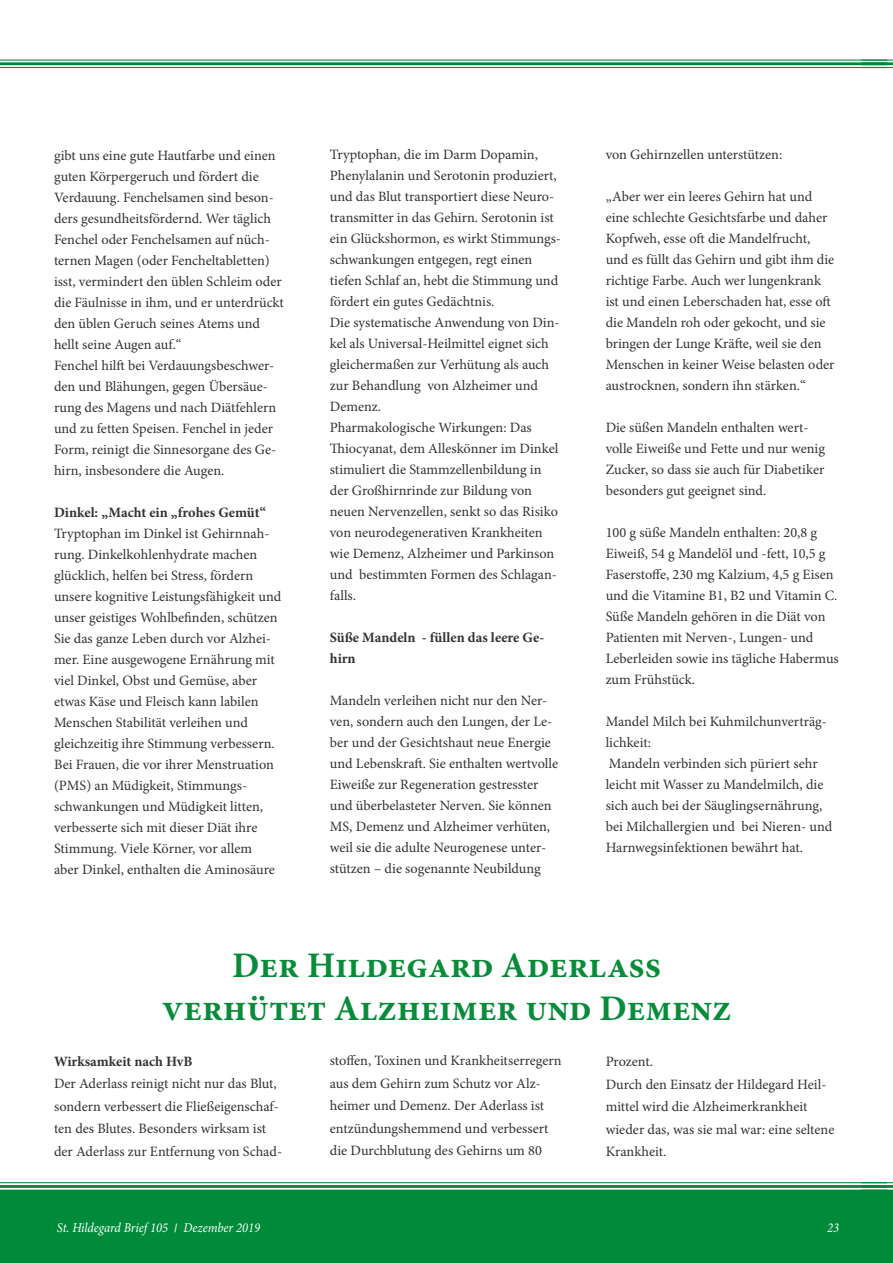
<style>
.page{position:relative;width:893px;height:1263px;background:#fff}
.page>*{position:absolute;margin:0;border:0;box-sizing:border-box;transform-origin:0 0}
.t1{font:700 36px/43.2px "Minion Pro";color:#088c3a;text-align:center}
.t2{font:14.25px/21px "Minion Pro";color:#323233}
.t3{font:700 14.25px/21px "Minion Pro";letter-spacing:-.01em;color:#323233}
.t4{font:italic 13.5px "Minion Pro";color:#fff;scale:.93 1}
.s1{font-family:"Arial"}
</style>
<div class="page">
<hr style="left:0;top:60px;width:887px;height:1px;background:#008b3b">
<hr style="left:0;top:62px;width:887px;height:3px;background:#008b3b">
<hr style="left:0;top:67px;width:887px;height:1px;background:#008b3b">
<hr style="left:0;top:1182px;width:887px;height:1px;background:#008b3b">
<hr style="left:0;top:1185px;width:887px;height:3px;background:#008b3b">
<hr style="left:0;top:1189px;width:887px;height:2px;background:#008b3b">
<div style="left:0;top:1191px;width:887px;height:72px;background:#008b3b"></div>
<hr style="left:861px;top:60px;width:32px;height:1px;background:#008b3b">
<hr style="left:861px;top:62px;width:32px;height:3px;background:#008b3b">
<hr style="left:861px;top:67px;width:32px;height:1px;background:#008b3b">
<hr style="left:861px;top:1182px;width:32px;height:1px;background:#008b3b">
<hr style="left:861px;top:1185px;width:32px;height:3px;background:#008b3b">
<hr style="left:861px;top:1189px;width:32px;height:2px;background:#008b3b">
<div style="left:861px;top:1191px;width:32px;height:72px;background:#008b3b"></div>
<p class="t2" style="left:54px;top:145px;width:231px">gibt uns eine gute Hautfarbe und einen guten Körpergeruch und fördert die Verdauung. Fenchelsamen sind beson&shy;ders gesundheitsfördernd. Wer täglich Fenchel oder Fenchelsamen auf nüch&shy;ternen Magen (oder Fencheltabletten) isst, vermindert den üblen Schleim oder die Fäulnisse in ihm, und er unterdrückt den üblen Geruch seines Atems und hellt seine Augen auf.“<br>Fenchel hilft bei Verdauungsbeschwer&shy;den und Blähungen, gegen Übersäue&shy;rung des Magens und nach Diätfehlern und zu fetten Speisen. Fenchel in jeder Form, reinigt die Sinnesorgane des Ge&shy;hirn, insbesondere die Augen.</p>
<p class="t3" style="left:54px;top:502px;width:214px">Dinkel: „Macht ein „frohes Gemüt“</p>
<p class="t2" style="left:54px;top:523px;width:229px">Tryptophan im Dinkel ist Gehirnnah&shy;rung. Dinkelkohlenhydrate machen glücklich, helfen bei Stress, fördern unsere kognitive Leistungsfähigkeit und unser geistiges Wohlbefinden, schützen Sie das ganze Leben durch vor Alzhei&shy;mer. Eine ausgewogene Ernährung mit viel Dinkel, Obst und Gemüse, aber etwas Käse und Fleisch kann labilen Menschen Stabilität verleihen und gleichzeitig ihre Stimmung verbessern.<br>Bei Frauen, die vor ihrer Menstruation (PMS) an Müdigkeit, Stimmungs&shy;schwankungen und Müdigkeit litten, verbesserte sich mit dieser Diät ihre Stimmung. Viele Körner, vor allem<br>aber Dinkel, enthalten die Aminosäure</p>
<p class="t2" style="left:330px;top:144px;width:233px">Tryptophan, die im Darm Dopamin, Phenylalanin und Serotonin produziert, und das Blut transportiert diese Neuro&shy;transmitter in das Gehirn. Serotonin ist ein Glückshormon, es wirkt Stimmungs&shy;schwankungen entgegen, regt einen tiefen Schlaf an, hebt die Stimmung und fördert ein gutes Gedächtnis.<br>Die systematische Anwendung von Din&shy;kel als Universal-Heilmittel eignet sich gleichermaßen zur Verhütung als auch zur Behandlung von Alzheimer und Demenz.<br>Pharmakologische Wirkungen: Das Thiocyanat, dem Alleskönner im Dinkel stimuliert die Stammzellenbildung in der Großhirnrinde zur Bildung von neuen Nervenzellen, senkt so das Risiko von neurodegenerativen Krankheiten wie Demenz, Alzheimer und Parkinson und bestimmten Formen des Schlagan&shy;falls.</p>
<p class="t3" style="left:330px;top:627px;width:216px">Süße Mandeln - füllen das leere Ge&shy;hirn</p>
<p class="t2" style="left:330px;top:690px;width:230px">Mandeln verleihen nicht nur den Ner&shy;ven, sondern auch den Lungen, der Le&shy;ber und der Gesichtshaut neue Energie und Lebenskraft. Sie enthalten wertvolle Eiweiße zur Regeneration gestresster und überbelasteter Nerven. Sie können MS, Demenz und Alzheimer verhüten, weil sie die adulte Neurogenese unter&shy;stützen – die sogenannte Neubildung</p>
<p class="t2" style="left:606px;top:144px;width:178px">von Gehirnzellen unterstützen:</p>
<p class="t2" style="left:606px;top:186px;width:230px">„Aber wer ein leeres Gehirn hat und eine schlechte Gesichtsfarbe und daher Kopfweh, esse oft die Mandelfrucht, und es füllt das Gehirn und gibt ihm die richtige Farbe. Auch wer lungenkrank ist und einen Leberschaden hat, esse oft die Mandeln roh oder gekocht, und sie bringen der Lunge Kräfte, weil sie den Menschen in keiner Weise belasten oder austrocknen, sondern ihn stärken.“</p>
<p class="t2" style="left:606px;top:417px;width:221px">Die süßen Mandeln enthalten wert&shy;volle Eiweiße und Fette und nur wenig Zucker, so dass sie auch für Diabetiker besonders gut geeignet sind.</p>
<p class="t2" style="left:606px;top:522px;width:235px">100 g süße Mandeln enthalten: 20,8 g Eiweiß, 54 g Mandelöl und -fett, 10,5 g Faserstoffe, 230 mg Kalzium, 4,5 g Eisen und die Vitamine B1, B2 und Vitamin C.<br>Süße Mandeln gehören in die Diät von Patienten mit Nerven-, Lungen- und Leberleiden sowie ins tägliche Habermus zum Frühstück.</p>
<p class="t2" style="left:606px;top:711px;width:228px">Mandel Milch bei Kuhmilchunverträg&shy;lichkeit:<br>Mandeln verbinden sich püriert sehr leicht mit Wasser zu Mandelmilch, die sich auch bei der Säuglingsernährung, bei Milchallergien und bei Nieren- und Harnwegsinfektionen bewährt hat.</p>
<h1 class="t1" style="left:162px;top:943px;width:571px">Der Hildegard Aderlass verhütet Alzheimer und Demenz</h1>
<p class="t3" style="left:54px;top:1050px;width:140px">Wirksamkeit nach HvB</p>
<p class="t2" style="left:54px;top:1072px;width:230px;line-height:22.5px">Der Aderlass reinigt nicht nur das Blut, sondern verbessert die Fließeigenschaf&shy;ten des Blutes. Besonders wirksam ist der Aderlass zur Entfernung von Schad-</p>
<p class="t2" style="left:330px;top:1049px;width:233px;line-height:22.5px">stoffen, Toxinen und Krankheitserregern aus dem Gehirn zum Schutz vor Alz&shy;heimer und Demenz. Der Aderlass ist entzündungshemmend und verbessert die Durchblutung des Gehirns um 80</p>
<p class="t2" style="left:606px;top:1051px;width:230px;line-height:22.5px">Prozent.<br>Durch den Einsatz der Hildegard Heil&shy;mittel wird die Alzheimerkrankheit wieder das, was sie mal war: eine seltene<br>Krankheit.</p>
<p class="t4" style="left:57px;top:1218px;width:220px">St. Hildegard Brief 105 <span class="s1">׀</span> Dezember 2019</p>
<p class="t4" style="left:827px;top:1218px;width:14px">23</p>
</div>
